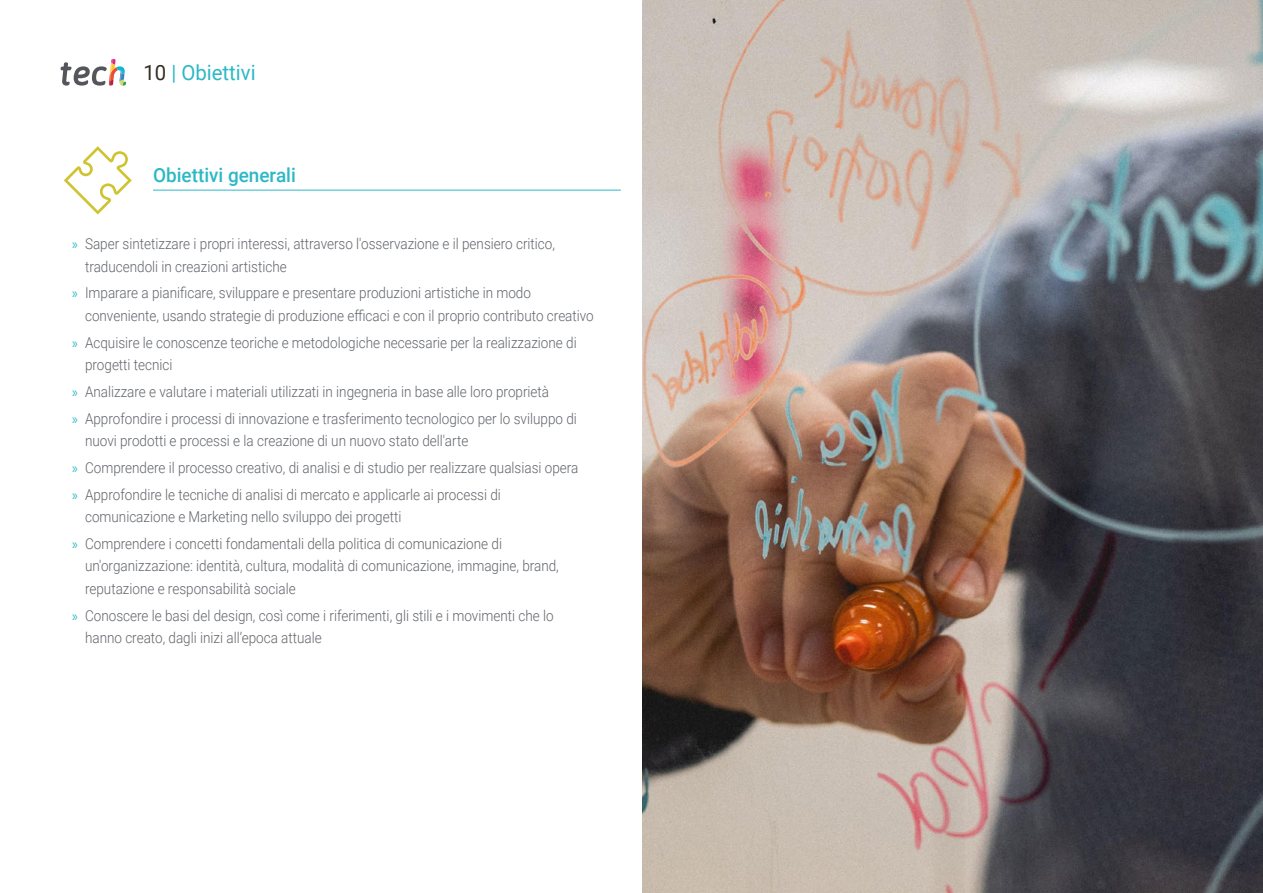
<style>
.page{position:relative;width:1263px;height:893px;background:#fff}
.page>*{position:absolute;margin:0;border:0;box-sizing:border-box;transform-origin:0 0}
.t1{font:21px "Roboto";color:#2db8c5}
.t2{font:500 19.5px "Roboto";color:#2db8c5}
.t3{font:300 15px/22.5px "Roboto";color:#61646a;scale:.9 1}
.s1{color:#312e20}
.s2{font-family:"Myriad Pro";font-weight:400;color:#2db8c5}
</style>
<div class="page">
<svg style="left:61px;top:59px;width:65px;height:27px"></svg>
<img style="left:642px;top:0;width:621px;height:893px">
<hr style="left:153px;top:190px;width:468px;height:1px;background:#2db8c5">
<svg style="left:64px;top:146px;width:68px;height:69px"></svg>
<h1 class="t1" style="left:144px;top:57px;width:114px"><span class="s1">10</span> | Obiettivi</h1>
<h2 class="t2" style="left:153px;top:161px;width:144px">Obiettivi generali</h2>
<p class="t3" style="left:85px;top:232px;width:524px;text-indent:-13px"><span class="s2">»</span> Saper sintetizzare i propri interessi, attraverso l'osservazione e il pensiero critico, traducendoli in creazioni artistiche</p>
<p class="t3" style="left:85px;top:281px;width:567px;text-indent:-13px"><span class="s2">»</span> Imparare a pianificare, sviluppare e presentare produzioni artistiche in modo conveniente, usando strategie di produzione efficaci e con il proprio contributo creativo</p>
<p class="t3" style="left:85px;top:330px;width:548px;text-indent:-13px"><span class="s2">»</span> Acquisire le conoscenze teoriche e metodologiche necessarie per la realizzazione di progetti tecnici</p>
<p class="t3" style="left:72px;top:378px;width:562px;line-height:26.7px"><span class="s2">»</span> Analizzare e valutare i materiali utilizzati in ingegneria in base alle loro proprietà<br><span class="s2">»</span> Approfondire i processi di innovazione e trasferimento tecnologico per lo sviluppo di</p>
<p class="t3" style="left:72px;top:427px;width:564px;line-height:26.7px;text-indent:13px">nuovi prodotti e processi e la creazione di un nuovo stato dell'arte<br><span class="s2">»</span> Comprendere il processo creativo, di analisi e di studio per realizzare qualsiasi opera <span class="s2">»</span> Approfondire le tecniche di analisi di mercato e applicarle ai processi di</p>
<p class="t3" style="left:72px;top:503px;width:479px;line-height:26.7px;text-indent:13px">comunicazione e Marketing nello sviluppo dei progetti<br><span class="s2">»</span> Comprendere i concetti fondamentali della politica di comunicazione di</p>
<p class="t3" style="left:85px;top:554px;width:528px">un'organizzazione: identità, cultura, modalità di comunicazione, immagine, brand, reputazione e responsabilità sociale</p>
<p class="t3" style="left:85px;top:603px;width:522px;text-indent:-13px"><span class="s2">»</span> Conoscere le basi del design, così come i riferimenti, gli stili e i movimenti che lo hanno creato, dagli inizi all’epoca attuale</p>
</div>
